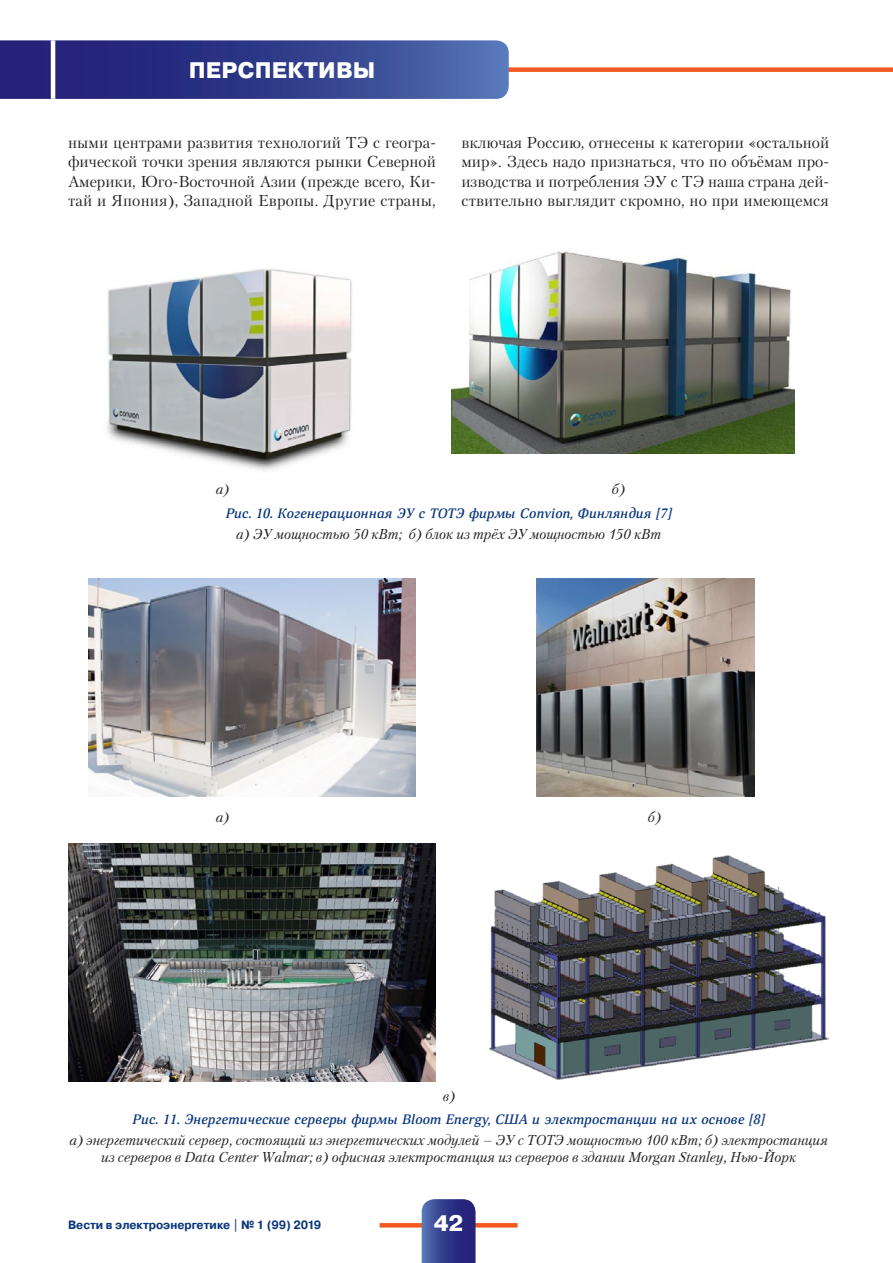
<style>
.page{position:relative;width:893px;height:1263px;background:#fff}
.page>*{position:absolute;margin:0;border:0;box-sizing:border-box;transform-origin:0 0}
.t1{font:800 22.5px "Pragmatica";letter-spacing:.01em;color:#fff}
.t2{font:15.75px/19.5px "Petersburg C";letter-spacing:.005em;color:#231f20;text-align:justify}
.t3{font:italic 14.25px/16.5px "Petersburg C";color:#231f20;text-align:center}
.t4{font:italic 500 13.5px "Deca Serif New";letter-spacing:.005em;color:#08357c}
.t5{font:700 12px "Pragmatica";color:#08357c;scale:.95 1}
</style>
<div class="page">
<svg style="left:380px;top:1223px;width:138px;height:4px"></svg>
<svg style="left:422px;top:1199px;width:54px;height:64px;background:#39438f"></svg>
<div style="left:461px;top:67px;width:432px;height:5px;background:#f15921"></div>
<svg style="left:0;top:40px;width:509px;height:59px;background:#36408e"></svg>
<hr style="left:51px;top:40px;width:4px;height:59px;background:#fff">
<img style="left:107px;top:269px;width:245px;height:202px">
<img style="left:68px;top:844px;width:368px;height:237px">
<img style="left:489px;top:855px;width:339px;height:225px">
<img style="left:88px;top:579px;width:328px;height:218px">
<img style="left:451px;top:251px;width:344px;height:202px">
<img style="left:536px;top:579px;width:218px;height:218px">
<h1 class="t1" style="left:189px;top:55px;width:188px">Перспективы</h1>
<p class="t2" style="left:68px;top:132px;width:369px">ными центрами развития технологий ТЭ с геогра&shy;фической точки зрения являются рынки Северной Америки, Юго-Восточной Азии (прежде всего, Ки&shy;тай и Япония), Западной Европы. Другие страны,</p>
<p class="t2" style="left:461px;top:132px;width:369px">включая Россию, отнесены к категории «остальной мир». Здесь надо признаться, что по объёмам про&shy;изводства и потребления ЭУ с ТЭ наша страна дей&shy;ствительно выглядит скромно, но при имеющемся</p>
<p class="t3" style="left:216px;top:481px;width:15px">а)</p>
<p class="t3" style="left:612px;top:481px;width:15px">б)</p>
<p class="t4" style="left:226px;top:505px;width:447px">Рис. 10. Когенерационная ЭУ с ТОТЭ фирмы Convion, Финляндия [7]</p>
<p class="t3" style="left:236px;top:525px;width:427px">а) ЭУ мощностью 50 кВт; б) блок из трёх ЭУ мощностью 150 кВт</p>
<p class="t3" style="left:216px;top:809px;width:15px">а)</p>
<p class="t3" style="left:648px;top:809px;width:15px">б)</p>
<p class="t3" style="left:443px;top:1087px;width:14px">в)</p>
<p class="t4" style="left:133px;top:1111px;width:633px">Рис. 11. Энергетические серверы фирмы Bloom Energy, США и электростанции на их основе [8]</p>
<p class="t3" style="left:70px;top:1132px;width:760px">а) энергетический сервер, состоящий из энергетических модулей – ЭУ с ТОТЭ мощностью 100 кВт; б) электростанция из серверов в Data Center Walmar; в) офисная электростанция из серверов в здании Morgan Stanley, Нью-Йорк</p>
<p class="t5" style="left:68px;top:1217px;width:268px">Вести в электроэнергетике | № 1 (99) 2019</p>
<h1 class="t1" style="left:434px;top:1209px;width:31px">42</h1>
</div>
